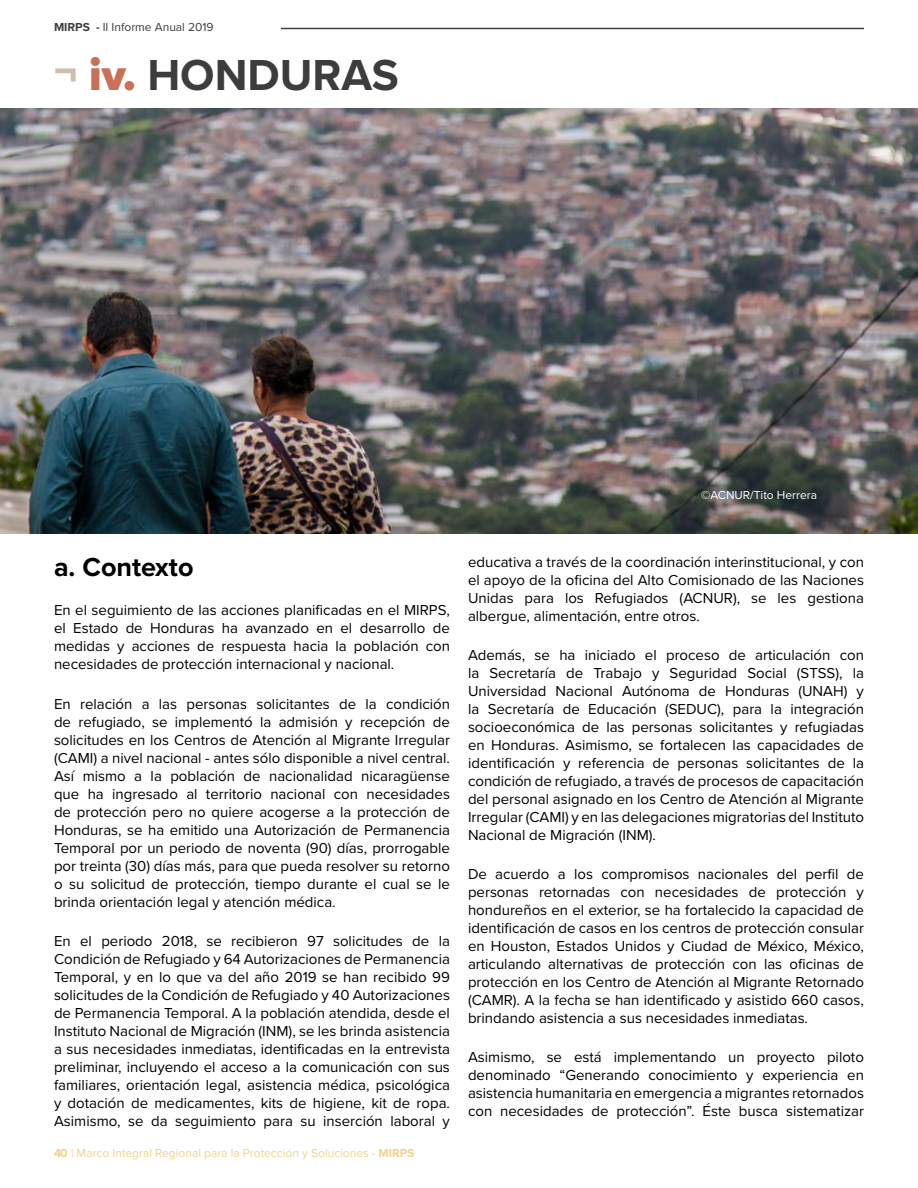
<style>
.page{position:relative;width:918px;height:1188px;background:#fff}
.page>*{position:absolute;margin:0;border:0;box-sizing:border-box;transform-origin:0 0}
.t1{font:700 45px "Proxima Nova";color:#3d3c3e}
.t2{font:700 27px "Proxima Nova";color:#000}
.t3{font:15px/18px "Proxima Nova";color:#000;text-align:justify}
.t4{font:12px "Proxima Nova";color:#f3d18e}
.t5{font:12px "Proxima Nova";color:#3d3c3e}
.t6{font:12px "Proxima Nova";color:#fff}
.s1{font-weight:700}
.s2{font-weight:900;color:#cbc1aa}
.s3{font-weight:900;color:#ca7059}
</style>
<div class="page">
<hr style="left:281px;top:28px;width:583px;height:1px;background:#3d3c3e">
<img style="left:0;top:108px;width:918px;height:426px">
<p class="t5" style="left:54px;top:18px;width:161px"><span class="s1">MIRPS -</span> II Informe Anual 2019</p>
<h1 class="t1" style="left:54px;top:41px;width:346px"><span class="s2">¬</span> <span class="s3">iv.</span> HONDURAS</h1>
<p class="t6" style="left:701px;top:486px;width:117px">©ACNUR/Tito Herrera</p>
<h2 class="t2" style="left:54px;top:547px;width:141px">a. Contexto</h2>
<p class="t3" style="left:54px;top:601px;width:398px">En el seguimiento de las acciones planificadas en el MIRPS, el Estado de Honduras ha avanzado en el desarrollo de medidas y acciones de respuesta hacia la población con necesidades de protección internacional y nacional.</p>
<p class="t3" style="left:54px;top:694px;width:398px">En relación a las personas solicitantes de la condición de refugiado, se implementó la admisión y recepción de solicitudes en los Centros de Atención al Migrante Irregular (CAMI) a nivel nacional - antes sólo disponible a nivel central.<br>Así mismo a la población de nacionalidad nicaragüense que ha ingresado al territorio nacional con necesidades de protección pero no quiere acogerse a la protección de Honduras, se ha emitido una Autorización de Permanencia Temporal por un periodo de noventa (90) días, prorrogable por treinta (30) días más, para que pueda resolver su retorno o su solicitud de protección, tiempo durante el cual se le brinda orientación legal y atención médica.</p>
<p class="t3" style="left:54px;top:931px;width:398px">En el periodo 2018, se recibieron 97 solicitudes de la Condición de Refugiado y 64 Autorizaciones de Permanencia Temporal, y en lo que va del año 2019 se han recibido 99 solicitudes de la Condición de Refugiado y 40 Autorizaciones de Permanencia Temporal. A la población atendida, desde el Instituto Nacional de Migración (INM), se les brinda asistencia a sus necesidades inmediatas, identificadas en la entrevista preliminar, incluyendo el acceso a la comunicación con sus familiares, orientación legal, asistencia médica, psicológica y dotación de medicamentes, kits de higiene, kit de ropa.<br>Asimismo, se da seguimiento para su inserción laboral y</p>
<p class="t4" style="left:54px;top:1144px;width:362px"><span class="s1">40</span> | Marco Integral Regional para la Protección y Soluciones - <span class="s1">MIRPS</span></p>
<p class="t3" style="left:468px;top:552px;width:398px">educativa a través de la coordinación interinstitucional, y con el apoyo de la oficina del Alto Comisionado de las Naciones Unidas para los Refugiados (ACNUR), se les gestiona albergue, alimentación, entre otros.</p>
<p class="t3" style="left:468px;top:645px;width:398px">Además, se ha iniciado el proceso de articulación con la Secretaría de Trabajo y Seguridad Social (STSS), la Universidad Nacional Autónoma de Honduras (UNAH) y la Secretaría de Educación (SEDUC), para la integración socioeconómica de las personas solicitantes y refugiadas en Honduras. Asimismo, se fortalecen las capacidades de identificación y referencia de personas solicitantes de la condición de refugiado, a través de procesos de capacitación del personal asignado en los Centro de Atención al Migrante Irregular (CAMI) y en las delegaciones migratorias del Instituto Nacional de Migración (INM).</p>
<p class="t3" style="left:468px;top:865px;width:398px">De acuerdo a los compromisos nacionales del perfil de personas retornadas con necesidades de protección y hondureños en el exterior, se ha fortalecido la capacidad de identificación de casos en los centros de protección consular en Houston, Estados Unidos y Ciudad de México, México, articulando alternativas de protección con las oficinas de protección en los Centro de Atención al Migrante Retornado (CAMR). A la fecha se han identificado y asistido 660 casos, brindando asistencia a sus necesidades inmediatas.</p>
<p class="t3" style="left:468px;top:1048px;width:398px">Asimismo, se está implementando un proyecto piloto denominado “Generando conocimiento y experiencia en asistencia humanitaria en emergencia a migrantes retornados con necesidades de protección”. Éste busca sistematizar</p>
</div>
